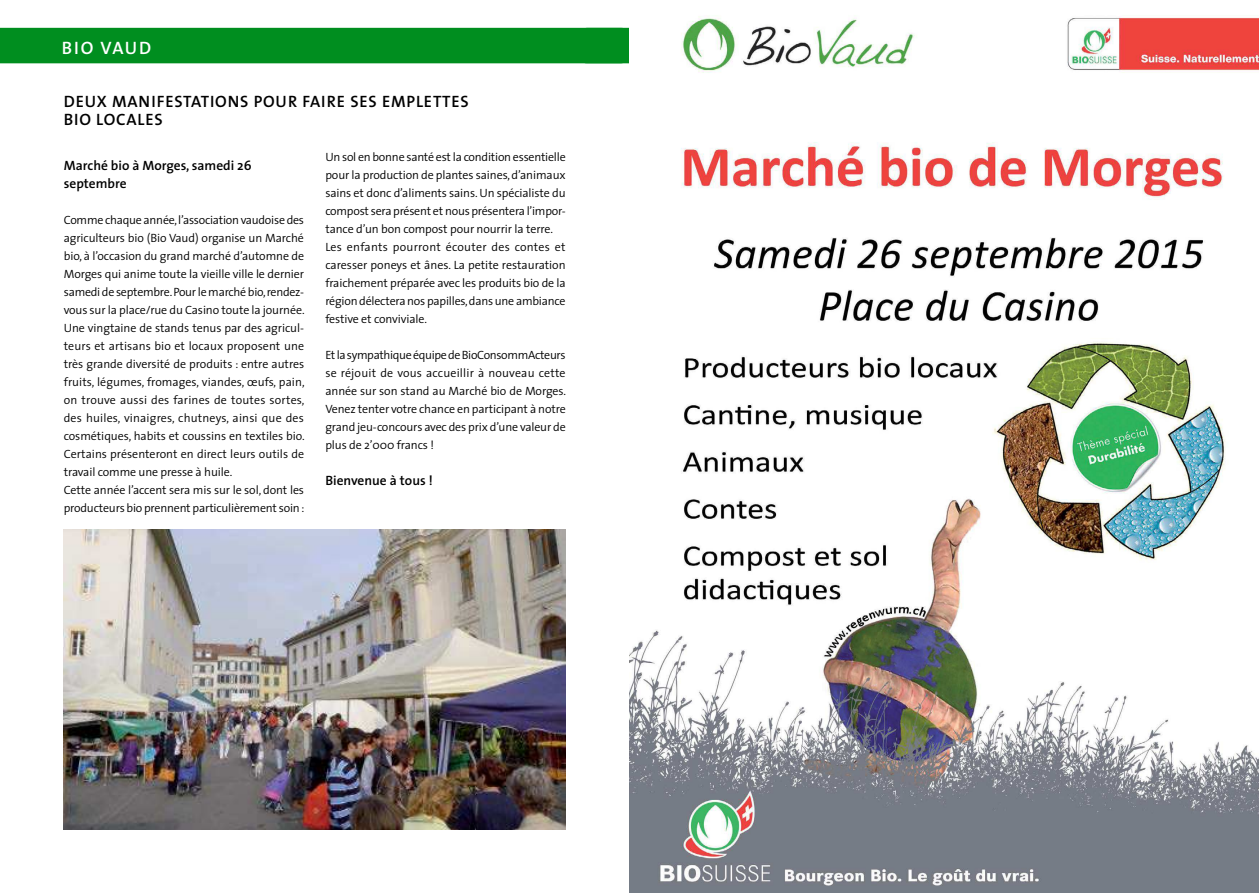
<style>
.page{position:relative;width:1259px;height:893px;background:#fff}
.page>*{position:absolute;margin:0;border:0;box-sizing:border-box;transform-origin:0 0}
.t1{font:18px "The Sans Semi Bold Caps";letter-spacing:.1em;color:#fff}
.t2{font:600 16.5px/18px "The Sans";letter-spacing:.05em;color:#000}
.t3{font:600 13.5px/18px "The Sans";color:#000}
.t4{font:300 12px/18px "The Sans";letter-spacing:-.01em;color:#000}
</style>
<div class="page">
<div style="left:0;top:28px;width:629px;height:35px;background:#008e1f"></div>
<img style="left:629px;top:16px;width:630px;height:877px">
<img style="left:64px;top:530px;width:502px;height:299px">
<h1 class="t1" style="left:62px;top:40px;width:91px">BIO VAUD</h1>
<h2 class="t2" style="left:64px;top:93px;width:406px">DEUX MANIFESTATIONS POUR FAIRE SES EMPLETTES<br>BIO LOCALES</h2>
<p class="t3" style="left:64px;top:157px;width:189px">Marché bio à Morges, samedi 26 septembre</p>
<p class="t4" style="left:64px;top:211px;width:242px">Comme chaque année, l’association vaudoise des agriculteurs bio (Bio Vaud) organise un Marché bio, à l’occasion du grand marché d’automne de Morges qui anime toute la vieille ville le dernier samedi de septembre. Pour le marché bio, rendez&shy;vous sur la place/rue du Casino toute la journée.<br>Une vingtaine de stands tenus par des agricul&shy;teurs et artisans bio et locaux proposent une très grande diversité de produits : entre autres fruits, légumes, fromages, viandes, œufs, pain, on trouve aussi des farines de toutes sortes, des huiles, vinaigres, chutneys, ainsi que des cosmétiques, habits et coussins en textiles bio.<br>Certains présenteront en direct leurs outils de travail comme une presse à huile.<br>Cette année l’accent sera mis sur le sol, dont les producteurs bio prennent particulièrement soin :</p>
<p class="t4" style="left:325px;top:148px;width:242px">Un sol en bonne santé est la condition essentielle pour la production de plantes saines, d’animaux sains et donc d’aliments sains. Un spécialiste du compost sera présent et nous présentera l’impor&shy;tance d’un bon compost pour nourrir la terre.<br>Les enfants pourront écouter des contes et caresser poneys et ânes. La petite restauration fraichement préparée avec les produits bio de la région délectera nos papilles, dans une ambiance festive et conviviale.</p>
<p class="t4" style="left:325px;top:346px;width:242px;text-align:justify">Et la sympathique équipe de BioConsommActeurs se réjouit de vous accueillir à nouveau cette année sur son stand au Marché bio de Morges.<br>Venez tenter votre chance en participant à notre grand jeu-concours avec des prix d’une valeur de plus de 2’000 francs !</p>
<p class="t3" style="left:325px;top:472px;width:109px">Bienvenue à tous !</p>
</div>
